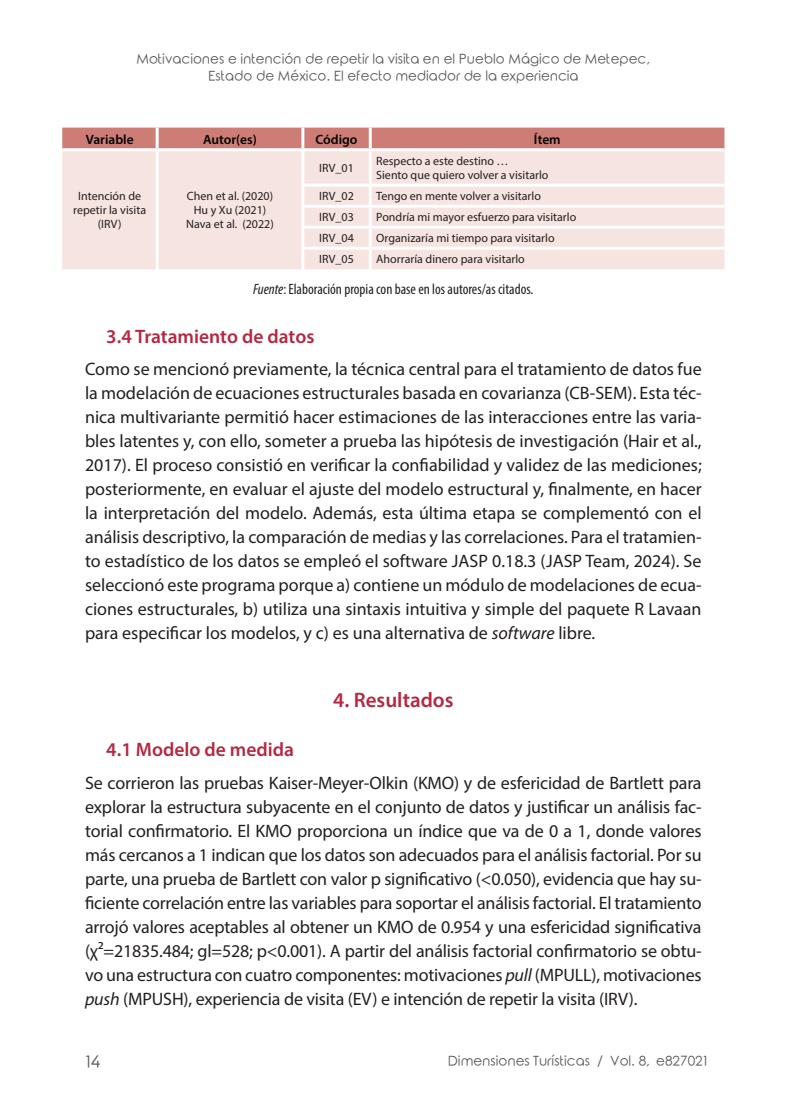
<style>
.page{position:relative;width:808px;height:1106px;background:#fff}
.page>*{position:absolute;margin:0;border:0;box-sizing:border-box;transform-origin:0 0}
.t1{font:600 21px "Myriad Pro";color:#b62841}
.t2{font:600 19.5px "Myriad Pro";color:#b62841}
.t3{font:18px/24px "Myriad Pro";letter-spacing:-.005em;color:#231f20;text-align:justify}
.t4{font:16.5px "Rounded Elegance";color:#57585a}
.t5{font:condensed 15px "Myriad Pro";color:#231f20}
.t6{font:13.5px/16.2px "Rounded Elegance";color:#57585a;text-align:center}
.t7{font:600 13.5px "Myriad Pro";color:#000}
.t8{font:12px/14.4px "Myriad Pro";color:#231f20;text-align:center}
.s1{font-style:italic}
</style>
<div class="page">
<div style="left:62px;top:128px;width:662px;height:20px;background:#ce7d76"></div>
<div style="left:62px;top:151px;width:662px;height:118px;background:#f5e4e0"></div>
<hr style="left:156px;top:128px;width:3px;height:20px;background:#fff">
<hr style="left:301px;top:128px;width:3px;height:20px;background:#fff">
<hr style="left:369px;top:128px;width:3px;height:20px;background:#fff">
<hr style="left:156px;top:151px;width:3px;height:34px;background:#fff">
<hr style="left:156px;top:185px;width:3px;height:21px;background:#fff">
<hr style="left:156px;top:206px;width:3px;height:21px;background:#fff">
<hr style="left:156px;top:227px;width:3px;height:21px;background:#fff">
<hr style="left:156px;top:248px;width:3px;height:21px;background:#fff">
<hr style="left:301px;top:151px;width:3px;height:33px;background:#fff">
<hr style="left:369px;top:151px;width:3px;height:33px;background:#fff">
<hr style="left:301px;top:184px;width:69px;height:3px;background:#fff">
<hr style="left:301px;top:187px;width:3px;height:18px;background:#fff">
<hr style="left:370px;top:184px;width:354px;height:3px;background:#fff">
<hr style="left:369px;top:187px;width:3px;height:18px;background:#fff">
<hr style="left:301px;top:205px;width:69px;height:3px;background:#fff">
<hr style="left:301px;top:208px;width:3px;height:18px;background:#fff">
<hr style="left:370px;top:205px;width:354px;height:3px;background:#fff">
<hr style="left:369px;top:208px;width:3px;height:18px;background:#fff">
<hr style="left:301px;top:226px;width:69px;height:3px;background:#fff">
<hr style="left:301px;top:229px;width:3px;height:18px;background:#fff">
<hr style="left:370px;top:226px;width:354px;height:3px;background:#fff">
<hr style="left:369px;top:229px;width:3px;height:18px;background:#fff">
<hr style="left:301px;top:247px;width:69px;height:3px;background:#fff">
<hr style="left:301px;top:250px;width:3px;height:19px;background:#fff">
<hr style="left:370px;top:247px;width:354px;height:3px;background:#fff">
<hr style="left:369px;top:250px;width:3px;height:19px;background:#fff">
<p class="t6" style="left:137px;top:53px;width:515px">Motivaciones e intención de repetir la visita en el Pueblo Mágico de Metepec,<br>Estado de México. El efecto mediador de la experiencia</p>
<p class="t7" style="left:86px;top:131px;width:49px">Variable</p>
<p class="t7" style="left:203px;top:131px;width:55px">Autor(es)</p>
<p class="t7" style="left:316px;top:131px;width:43px">Código</p>
<p class="t7" style="left:534px;top:131px;width:28px">Ítem</p>
<p class="t8" style="left:319px;top:160px;width:36px">IRV_01</p>
<p class="t8" style="left:376px;top:153px;width:174px;text-align:left">Respecto a este destino …<br>Siento que quiero volver a visitarlo</p>
<p class="t8" style="left:319px;top:189px;width:36px">IRV_02</p>
<p class="t8" style="left:376px;top:189px;width:166px">Tengo en mente volver a visitarlo</p>
<p class="t8" style="left:319px;top:210px;width:36px">IRV_03</p>
<p class="t8" style="left:376px;top:210px;width:202px">Pondría mi mayor esfuerzo para visitarlo</p>
<p class="t8" style="left:319px;top:231px;width:36px">IRV_04</p>
<p class="t8" style="left:376px;top:231px;width:180px">Organizaría mi tiempo para visitarlo</p>
<p class="t8" style="left:319px;top:252px;width:36px">IRV_05</p>
<p class="t8" style="left:376px;top:252px;width:150px">Ahorraría dinero para visitarlo</p>
<p class="t5" style="left:253px;top:280px;width:282px"><span class="s1">Fuente</span>: Elaboración propia con base en los autores/as citados.</p>
<p class="t2" style="left:106px;top:324px;width:210px">3.4 Tratamiento de datos</p>
<p class="t3" style="left:85px;top:357px;width:618px">Como se mencionó previamente, la técnica central para el tratamiento de datos fue la modelación de ecuaciones estructurales basada en covarianza (CB-SEM). Esta téc&shy;nica multivariante permitió hacer estimaciones de las interacciones entre las varia&shy;bles latentes y, con ello, someter a prueba las hipótesis de investigación (Hair et al., 2017). El proceso consistió en verificar la confiabilidad y validez de las mediciones; posteriormente, en evaluar el ajuste del modelo estructural y, finalmente, en hacer la interpretación del modelo. Además, esta última etapa se complementó con el análisis descriptivo, la comparación de medias y las correlaciones. Para el tratamien&shy;to estadístico de los datos se empleó el software JASP 0.18.3 (JASP Team, 2024). Se seleccionó este programa porque a) contiene un módulo de modelaciones de ecua&shy;ciones estructurales, b) utiliza una sintaxis intuitiva y simple del paquete R Lavaan para especificar los modelos, y c) es una alternativa de <span class="s1">software</span> libre.</p>
<p class="t8" style="left:73px;top:188px;width:74px">Intención de repetir la visita (IRV)</p>
<p class="t8" style="left:186px;top:188px;width:89px">Chen et al. (2020)<br>Hu y Xu (2021)<br>Nava et al. (2022)</p>
<p class="t1" style="left:333px;top:687px;width:122px">4. Resultados</p>
<p class="t2" style="left:106px;top:737px;width:189px">4.1 Modelo de medida</p>
<p class="t3" style="left:85px;top:770px;width:618px">Se corrieron las pruebas Kaiser-Meyer-Olkin (KMO) y de esfericidad de Bartlett para explorar la estructura subyacente en el conjunto de datos y justificar un análisis fac&shy;torial confirmatorio. El KMO proporciona un índice que va de 0 a 1, donde valores más cercanos a 1 indican que los datos son adecuados para el análisis factorial. Por su parte, una prueba de Bartlett con valor p significativo (&lt;0.050), evidencia que hay su&shy;ficiente correlación entre las variables para soportar el análisis factorial. El tratamiento arrojó valores aceptables al obtener un KMO de 0.954 y una esfericidad significativa (χ²=21835.484; gl=528; p&lt;0.001). A partir del análisis factorial confirmatorio se obtu&shy;vo una estructura con cuatro componentes: motivaciones <span class="s1">pull</span> (MPULL), motivaciones <span class="s1">push</span> (MPUSH), experiencia de visita (EV) e intención de repetir la visita (IRV).</p>
<p class="t4" style="left:85px;top:1052px;width:17px">14</p>
<p class="t6" style="left:448px;top:1054px;width:261px">Dimensiones Turísticas / Vol. 8, e827021</p>
</div>
